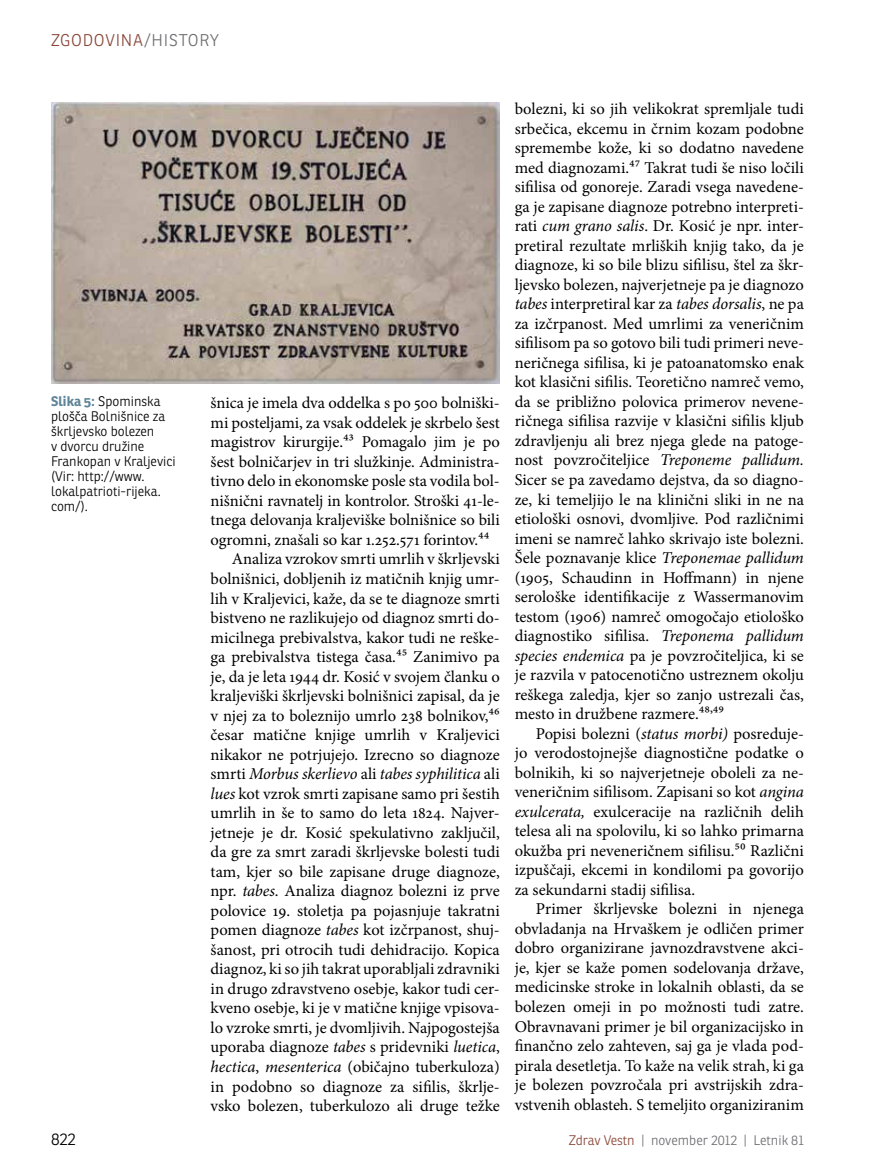
<style>
.page{position:relative;width:872px;height:1166px;background:#fff}
.page>*{position:absolute;margin:0;border:0;box-sizing:border-box;transform-origin:0 0}
.t1{font:16.5px/19.5px "Minion Pro";color:#000;text-align:justify}
.t2{font:italic 16.5px "Minion Pro";letter-spacing:-.01em;color:#000}
.t3{font:300 16.5px "Ronnia";letter-spacing:.05em;color:#8a4638}
.t4{font:300 16.5px "Ronnia";color:#000}
.t5{font:300 13.5px/15px "Ronnia";color:#000}
.t6{font:300 13.5px "Ronnia";color:#6d6e71}
.s1{color:#6d6e71}
.s2{font-weight:700;color:#5f8498}
.s3{font-style:normal}
.s4{font-style:italic}
.s5{color:#8a4638}
</style>
<div class="page">
<img style="left:51px;top:102px;width:449px;height:281px">
<p class="t3" style="left:51px;top:30px;width:170px">Zgodovina<span class="s1">/History</span></p>
<p class="t5" style="left:51px;top:393px;width:126px"><span class="s2">Slika 5:</span> Spominska plošča Bolnišnice za škrljevsko bolezen<br>v dvorcu družine<br>Frankopan v Kraljevici (Vir: http://www. lokalpatrioti-rijeka. com/).</p>
<p class="t1" style="left:210px;top:393px;width:291px">šnica je imela dva oddelka s po 500 bolniški-</p>
<p class="t1" style="left:210px;top:413px;width:291px">mi posteljami, za vsak oddelek je skrbelo šest</p>
<p class="t1" style="left:210px;top:432px;width:291px">magistrov kirurgije.43 Pomagalo jim je po</p>
<p class="t1" style="left:210px;top:452px;width:291px">šest bolničarjev in tri služkinje. Administra-</p>
<p class="t1" style="left:210px;top:471px;width:291px">tivno delo in ekonomske posle sta vodila bol-</p>
<p class="t1" style="left:210px;top:491px;width:291px">nišnični ravnatelj in kontrolor. Stroški 41-le-</p>
<p class="t1" style="left:210px;top:510px;width:291px">tnega delovanja kraljeviške bolnišnice so bili</p>
<p class="t1" style="left:210px;top:530px;width:280px">ogromni, znašali so kar 1.252.571 forintov.44</p>
<p class="t1" style="left:232px;top:549px;width:269px">Analiza vzrokov smrti umrlih v škrljevski</p>
<p class="t1" style="left:210px;top:569px;width:291px">bolnišnici, dobljenih iz matičnih knjig umr-</p>
<p class="t1" style="left:210px;top:588px;width:291px">lih v Kraljevici, kaže, da se te diagnoze smrti</p>
<p class="t1" style="left:210px;top:608px;width:291px">bistveno ne razlikujejo od diagnoz smrti do-</p>
<p class="t1" style="left:210px;top:627px;width:291px">micilnega prebivalstva, kakor tudi ne reške-</p>
<p class="t1" style="left:210px;top:647px;width:291px">ga prebivalstva tistega časa.45 Zanimivo pa</p>
<p class="t1" style="left:210px;top:666px;width:291px">je, da je leta 1944 dr. Kosić v svojem članku o</p>
<p class="t1" style="left:210px;top:686px;width:291px">kraljeviški škrljevski bolnišnici zapisal, da je</p>
<p class="t1" style="left:210px;top:705px;width:291px">v njej za to boleznijo umrlo 238 bolnikov,46</p>
<p class="t1" style="left:210px;top:725px;width:291px">česar matične knjige umrlih v Kraljevici</p>
<p class="t1" style="left:210px;top:744px;width:291px">nikakor ne potrjujejo. Izrecno so diagnoze</p>
<p class="t2" style="left:210px;top:762px;width:291px"><span class="s3">smrti</span> Morbus skerlievo <span class="s3">ali</span> tabes syphilitica <span class="s3">ali</span></p>
<p class="t1" style="left:211px;top:783px;width:291px"><span class="s4">lues</span> kot vzrok smrti zapisane samo pri šestih</p>
<p class="t1" style="left:211px;top:803px;width:291px">umrlih in še to samo do leta 1824. Najver-</p>
<p class="t1" style="left:211px;top:822px;width:291px">jetneje je dr. Kosić spekulativno zaključil,</p>
<p class="t1" style="left:211px;top:842px;width:291px">da gre za smrt zaradi škrljevske bolesti tudi</p>
<p class="t1" style="left:211px;top:861px;width:291px">tam, kjer so bile zapisane druge diagnoze,</p>
<p class="t1" style="left:211px;top:881px;width:291px">npr. <span class="s4">tabes</span>. Analiza diagnoz bolezni iz prve</p>
<p class="t1" style="left:211px;top:900px;width:291px">polovice 19. stoletja pa pojasnjuje takratni</p>
<p class="t1" style="left:211px;top:920px;width:291px">pomen diagnoze <span class="s4">tabes</span> kot izčrpanost, shuj-</p>
<p class="t1" style="left:211px;top:939px;width:291px">šanost, pri otrocih tudi dehidracijo. Kopica</p>
<p class="t1" style="left:211px;top:959px;width:291px">diagnoz, ki so jih takrat uporabljali zdravniki</p>
<p class="t1" style="left:211px;top:978px;width:291px">in drugo zdravstveno osebje, kakor tudi cer-</p>
<p class="t1" style="left:211px;top:998px;width:291px">kveno osebje, ki je v matične knjige vpisova-</p>
<p class="t1" style="left:211px;top:1017px;width:291px">lo vzroke smrti, je dvomljivih. Najpogostejša</p>
<p class="t1" style="left:211px;top:1037px;width:291px">uporaba diagnoze <span class="s4">tabes</span> s pridevniki <span class="s4">luetica</span>,</p>
<p class="t1" style="left:211px;top:1056px;width:291px"><span class="s4">hectica</span>, <span class="s4">mesenterica</span> (običajno tuberkuloza)</p>
<p class="t1" style="left:211px;top:1076px;width:291px">in podobno so diagnoze za sifilis, škrlje-</p>
<p class="t1" style="left:211px;top:1095px;width:291px">vsko bolezen, tuberkulozo ali druge težke</p>
<p class="t1" style="left:514px;top:99px;width:291px">bolezni, ki so jih velikokrat spremljale tudi srbečica, ekcemu in črnim kozam podobne spremembe kože, ki so dodatno navedene med diagnozami.47 Takrat tudi še niso ločili sifilisa od gonoreje. Zaradi vsega navedene&shy;ga je zapisane diagnoze potrebno interpreti&shy;rati <span class="s4">cum grano salis</span>. Dr. Kosić je npr. inter&shy;pretiral rezultate mrliških knjig tako, da je diagnoze, ki so bile blizu sifilisu, štel za škr&shy;ljevsko bolezen, najverjetneje pa je diagnozo <span class="s4">tabes</span> interpretiral kar za <span class="s4">tabes dorsalis</span>, ne pa za izčrpanost. Med umrlimi za veneričnim sifilisom pa so gotovo bili tudi primeri neve&shy;neričnega sifilisa, ki je patoanatomsko enak kot klasični sifilis. Teoretično namreč vemo, da se približno polovica primerov nevene&shy;ričnega sifilisa razvije v klasični sifilis kljub zdravljenju ali brez njega glede na patoge&shy;nost povzročiteljice <span class="s4">Treponeme pallidum.<br></span>Sicer se pa zavedamo dejstva, da so diagno&shy;ze, ki temeljijo le na klinični sliki in ne na etiološki osnovi, dvomljive. Pod različnimi imeni se namreč lahko skrivajo iste bolezni.<br>Šele poznavanje klice <span class="s4">Treponemae pallidum </span>(1905, Schaudinn in Hoffmann) in njene serološke identifikacije z Wassermanovim testom (1906) namreč omogočajo etiološko diagnostiko sifilisa. <span class="s4">Treponema pallidum species endemica</span> pa je povzročiteljica, ki se je razvila v patocenotično ustreznem okolju reškega zaledja, kjer so zanjo ustrezali čas, mesto in družbene razmere.48,49</p>
<p class="t1" style="left:515px;top:723px;width:291px;text-indent:21px">Popisi bolezni (<span class="s4">status morbi)</span> posreduje&shy;jo verodostojnejše diagnostične podatke o bolnikih, ki so najverjetneje oboleli za ne&shy;veneričnim sifilisom. Zapisani so kot <span class="s4">angina exulcerata,</span> exulceracije na različnih delih telesa ali na spolovilu, ki so lahko primarna okužba pri neveneričnem sifilisu.50 Različni izpuščaji, ekcemi in kondilomi pa govorijo za sekundarni stadij sifilisa.</p>
<p class="t1" style="left:515px;top:899px;width:291px;text-indent:21px">Primer škrljevske bolezni in njenega obvladanja na Hrvaškem je odličen primer dobro organizirane javnozdravstvene akci&shy;je, kjer se kaže pomen sodelovanja države, medicinske stroke in lokalnih oblasti, da se bolezen omeji in po možnosti tudi zatre.<br>Obravnavani primer je bil organizacijsko in finančno zelo zahteven, saj ga je vlada pod&shy;pirala desetletja. To kaže na velik strah, ki ga je bolezen povzročala pri avstrijskih zdra&shy;vstvenih oblasteh. S temeljito organiziranim</p>
<p class="t4" style="left:51px;top:1128px;width:26px">822</p>
<p class="t6" style="left:569px;top:1131px;width:236px"><span class="s5">Zdrav Vestn</span> | november 2012 | Letnik 81</p>
</div>
